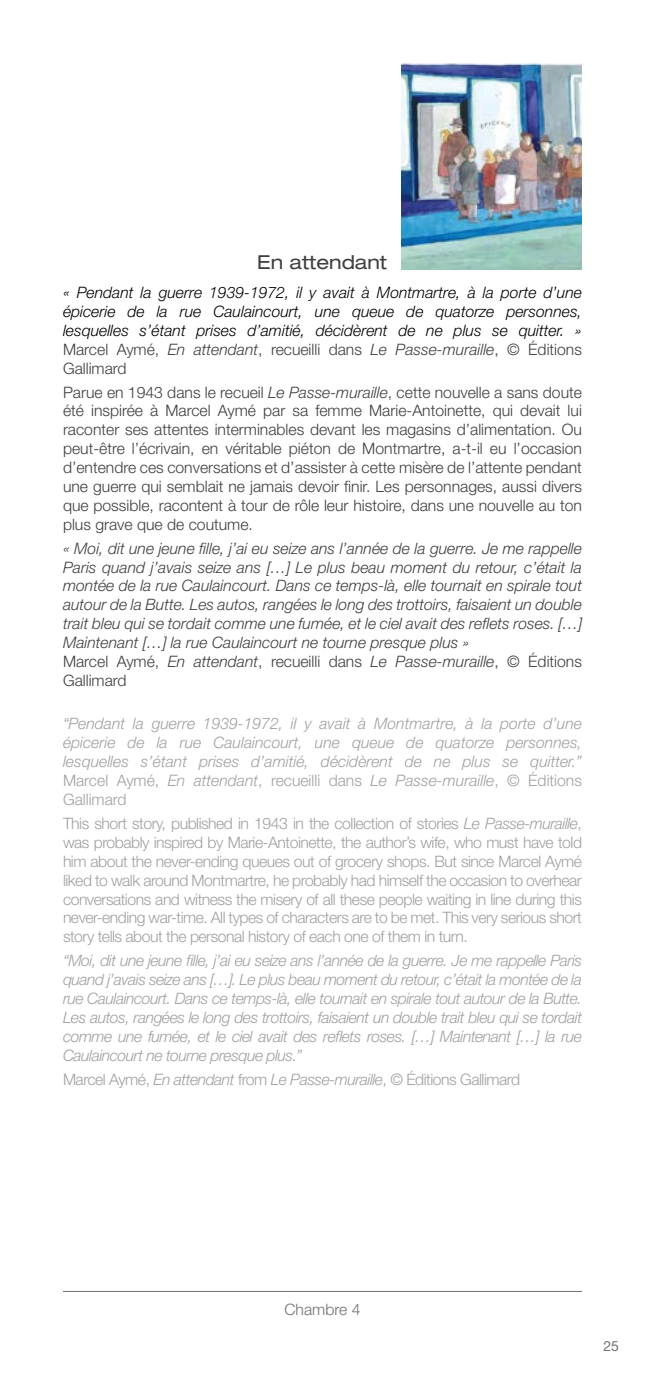
<style>
.page{position:relative;width:645px;height:1389px;background:#fff}
.page>*{position:absolute;margin:0;border:0;box-sizing:border-box;transform-origin:0 0}
.t1{font:expanded 19.25px "Helvetica Neue LT Std";color:#3e3d40}
.t2{font:italic 300 15.75px/18.9px "Helvetica Neue LT Std";letter-spacing:-.015em;color:#9ea0a2;text-align:justify}
.t3{font:300 15.75px/18.9px "Helvetica Neue LT Std";color:#3e3d40;text-align:justify}
.t4{font:300 15.75px/18.9px "Helvetica Neue LT Std";letter-spacing:-.03em;color:#9ea0a2;text-align:justify}
.t5{font:italic 300 15.75px/18.9px "Helvetica Neue LT Std";color:#3e3d40;text-align:justify}
.t6{font:italic 300 15.75px/18.9px "Helvetica Neue LT Std";color:#000;text-align:justify}
.t7{font:300 15.75px "Helvetica Neue LT Std";color:#707172}
.t8{font:14px "Helvetica Neue LT Std";color:#707172}
.s1{font-style:normal;color:#3e3d40}
.s2{color:#3e3d40}
.s3{font-style:italic}
.s4{font-style:normal}
</style>
<div class="page">
<img style="left:402px;top:63px;width:180px;height:207px">
<hr style="left:63px;top:1291px;width:519px;height:1px;background:#707172">
<p class="t1" style="left:257px;top:251px;width:131px">En attendant</p>
<p class="t6" style="left:63px;top:283px;width:520px">« Pendant la guerre 1939-1972, il y avait à Montmartre, à la porte d’une épicerie de la rue Caulaincourt, une queue de quatorze personnes, lesquelles s’étant prises d’amitié, décidèrent de ne plus se quitter. » <span class="s1">Marcel Aymé,</span> <span class="s2">En attendant</span><span class="s1">, recueilli dans</span> <span class="s2">Le Passe-muraille</span><span class="s1">, © Éditions Gallimard</span></p>
<p class="t3" style="left:63px;top:382px;width:520px">Parue en 1943 dans le recueil <span class="s3">Le Passe-muraille</span>, cette nouvelle a sans doute été inspirée à Marcel Aymé par sa femme Marie-Antoinette, qui devait lui raconter ses attentes interminables devant les magasins d’alimentation. Ou peut-être l’écrivain, en véritable piéton de Montmartre, a-t-il eu l’occasion d’entendre ces conversations et d’assister à cette misère de l’attente pendant une guerre qui semblait ne jamais devoir finir. Les personnages, aussi divers que possible, racontent à tour de rôle leur histoire, dans une nouvelle au ton plus grave que de coutume.</p>
<p class="t5" style="left:63px;top:538px;width:520px">« Moi, dit une jeune fille, j’ai eu seize ans l’année de la guerre. Je me rappelle Paris quand j’avais seize ans […] Le plus beau moment du retour, c’était la montée de la rue Caulaincourt. Dans ce temps-là, elle tournait en spirale tout autour de la Butte. Les autos, rangées le long des trottoirs, faisaient un double trait bleu qui se tordait comme une fumée, et le ciel avait des reflets roses. […] Maintenant […] la rue Caulaincourt ne tourne presque plus »</p>
<p class="t3" style="left:63px;top:652px;width:520px">Marcel Aymé, <span class="s3">En attendant</span>, recueilli dans <span class="s3">Le Passe-muraille</span>, © Éditions<br>Gallimard</p>
<p class="t2" style="left:63px;top:714px;width:520px">“Pendant la guerre 1939-1972, il y avait à Montmartre, à la porte d’une épicerie de la rue Caulaincourt, une queue de quatorze personnes, lesquelles s’étant prises d’amitié, décidèrent de ne plus se quitter.” <span class="s4">Marcel Aymé,</span> En attendant<span class="s4">, recueilli dans</span> Le Passe-muraille<span class="s4">, © Éditions Gallimard</span></p>
<p class="t4" style="left:63px;top:814px;width:520px">This short story, published in 1943 in the collection of stories <span class="s3">Le Passe-muraille</span>, was probably inspired by Marie-Antoinette, the author’s wife, who must have told him about the never-ending queues out of grocery shops. But since Marcel Aymé liked to walk around Montmartre, he probably had himself the occasion to overhear conversations and witness the misery of all these people waiting in line during this never-ending war-time. All types of characters are to be met. This very serious short story tells about the personal history of each one of them in turn.</p>
<p class="t2" style="left:63px;top:951px;width:520px">“Moi, dit une jeune fille, j’ai eu seize ans l’année de la guerre. Je me rappelle Paris quand j’avais seize ans […]. Le plus beau moment du retour, c’était la montée de la rue Caulaincourt. Dans ce temps-là, elle tournait en spirale tout autour de la Butte.<br>Les autos, rangées le long des trottoirs, faisaient un double trait bleu qui se tordait comme une fumée, et le ciel avait des reflets roses. […] Maintenant […] la rue Caulaincourt ne tourne presque plus.”</p>
<p class="t4" style="left:63px;top:1069px;width:458px">Marcel Aymé, <span class="s3">En attendant</span> from <span class="s3">Le Passe-muraille</span>, © Éditions Gallimard</p>
<p class="t7" style="left:285px;top:1300px;width:77px">Chambre 4</p>
<p class="t8" style="left:603px;top:1338px;width:17px">25</p>
</div>
